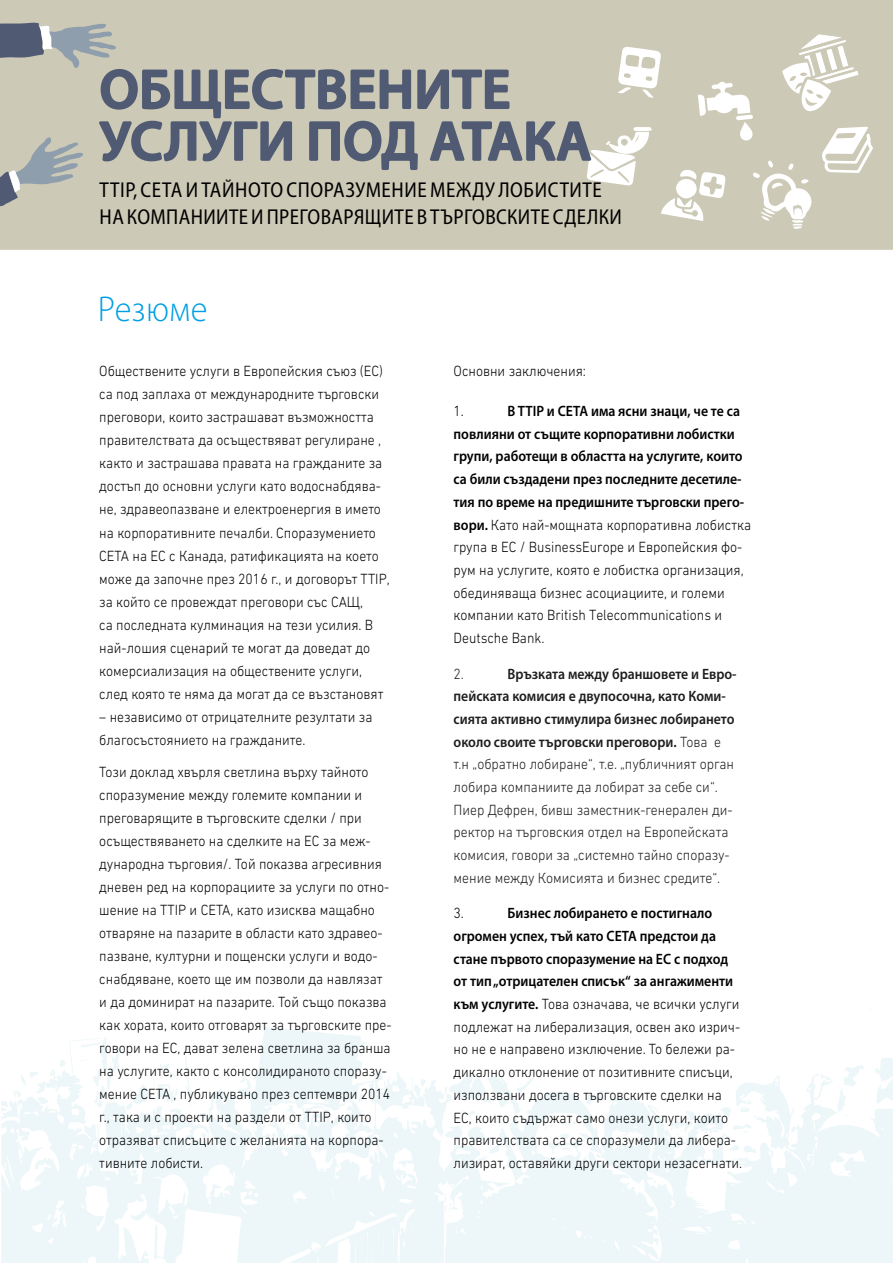
<style>
.page{position:relative;width:893px;height:1263px;background:#fff}
.page>*{position:absolute;margin:0;border:0;box-sizing:border-box;transform-origin:0 0}
.t1{font:600 55.35px/51.8px "Myriad Pro";letter-spacing:.01em;color:#505b73}
.Standaard{font:300 36px "Myriad Pro";letter-spacing:.01em;color:#009fe3;scale:.96 1}
.Standaard-2{font:semi-condensed 21.6px/27px "Myriad Pro";letter-spacing:.02em;color:#000;scale:.96 1}
.WW-Standard{font:300 15px/23px "DIN Next W1 G";color:#000;scale:.92 1}
.WW-Standard-2{font:300 15px/22.6px "DIN Next W1 G";color:#1d1d1d;scale:.92 1}
.s1{font-family:"Myriad Pro";font-weight:600}
</style>
<div class="page">
<div style="left:0;top:0;width:893px;height:250px;background:#ccc9b6"></div>
<svg style="left:1px;top:1027px;width:444px;height:236px;fill:#edf7f9"></svg>
<svg style="left:414px;top:1078px;width:12px;height:20px"></svg>
<svg style="left:126px;top:1056px;width:65px;height:54px"></svg>
<svg style="left:386px;top:1077px;width:5px;height:8px"></svg>
<svg style="left:1px;top:1036px;width:118px;height:106px"></svg>
<svg style="left:268px;top:1104px;width:55px;height:39px"></svg>
<svg style="left:358px;top:1093px;width:7px;height:9px"></svg>
<svg style="left:201px;top:1133px;width:6px;height:4px"></svg>
<svg style="left:359px;top:1136px;width:6px;height:4px"></svg>
<svg style="left:445px;top:1092px;width:448px;height:171px;fill:#edf7f9"></svg>
<svg style="left:874px;top:1058px;width:19px;height:46px"></svg>
<svg style="left:586px;top:1090px;width:73px;height:33px"></svg>
<svg style="left:445px;top:1121px;width:67px;height:33px"></svg>
<svg style="left:445px;top:1072px;width:93px;height:43px"></svg>
<svg style="left:667px;top:1110px;width:29px;height:25px"></svg>
<svg style="left:703px;top:1065px;width:162px;height:99px"></svg>
<svg style="left:445px;top:1194px;width:7px;height:35px"></svg>
<svg style="left:559px;top:1133px;width:10px;height:6px"></svg>
<svg style="left:562px;top:1147px;width:9px;height:3px"></svg>
<svg style="left:544px;top:1124px;width:9px;height:5px"></svg>
<svg style="left:564px;top:1115px;width:13px;height:12px"></svg>
<svg style="left:653px;top:1179px;width:3px;height:5px"></svg>
<svg style="left:0;top:23px;width:875px;height:209px;background:#c5c4b5"></svg>
<p class="t1" style="left:100px;top:62px;width:493px">ОБЩЕСТВЕНИТЕ<br>УСЛУГИ ПОД АТАКА</p>
<p class="Standaard-2" style="left:100px;top:176px;width:545px">TTIP, CETA И ТАЙНОТО СПОРАЗУМЕНИЕ МЕЖДУ ЛОБИСТИТЕ<br>НА КОМПАНИИТЕ И ПРЕГОВАРЯЩИТЕ В ТЪРГОВСКИТЕ СДЕЛКИ</p>
<p class="Standaard" style="left:98px;top:287px;width:116px">Резюме</p>
<p class="WW-Standard" style="left:99px;top:360px;width:317px">Обществените услуги в Европейския съюз (ЕС) са под заплаха от международните търговски преговори, които застрашават възможността правителствата да осъществяват регулиране , както и застрашава правата на гражданите за достъп до основни услуги като водоснабдява&shy;не, здравеопазване и електроенергия в името на корпоративните печалби. Споразумението CETA на ЕС с Канада, ратификацията на което може да започне през 2016 г., и договорът TTIP, за който се провеждат преговори със САЩ,<br>са последната кулминация на тези усилия. В най-лошия сценарий те могат да доведат до комерсиализация на обществените услуги, след която те няма да могат да се възстановят</p>
<p class="WW-Standard" style="left:99px;top:705px;width:298px">– независимо от отрицателните резултати за благосъстоянието на гражданите.</p>
<p class="WW-Standard" style="left:99px;top:760px;width:319px">Този доклад хвърля светлина върху тайното споразумение между големите компании и преговарящите в търговските сделки / при осъществяването на сделките на ЕС за меж&shy;дународна търговия/. Той показва агресивния дневен ред на корпорациите за услуги по отно&shy;шение на TTIP и CETA, като изисква мащабно отваряне на пазарите в области като здравео&shy;пазване, културни и пощенски услуги и водо&shy;снабдяване, което ще им позволи да навлязат и да доминират на пазарите. Той също показва как хората, които отговарят за търговските пре&shy;говори на ЕС, дават зелена светлина за бранша на услугите, както с консолидираното споразу&shy;мение CETA , публикувано през септември 2014 г., така и с проекти на раздели от TTIP, които отразяват списъците с желанията на корпора&shy;тивните лобисти.</p>
<p class="WW-Standard" style="left:454px;top:360px;width:145px">Основни заключения:</p>
<p class="WW-Standard" style="left:454px;top:399px;width:13px">1.</p>
<p class="WW-Standard" style="left:454px;top:399px;width:325px;text-indent:54px"><span class="s1">В TTIP и CETA има ясни знаци, че те са повлияни от същите корпоративни лобистки групи, работещи в областта на услугите, които са били създадени през последните десетиле&shy;тия по време на предишните търговски прего&shy;вори.</span> Като най-мощната корпоративна лобистка група в ЕС / BusinessEurope и Европейския фо&shy;рум на услугите, която е лобистка организация, обединяваща бизнес асоциациите, и големи компании като British Telecommunications и Deutsche Bank.</p>
<p class="WW-Standard-2" style="left:454px;top:662px;width:13px">2.</p>
<p class="WW-Standard-2" style="left:454px;top:662px;width:309px;text-indent:54px"><span class="s1">Връзката между браншовете и Евро&shy;пейската комисия е двупосочна, като Коми&shy;сията активно стимулира бизнес лобирането около своите търговски преговори.</span> Това е т.н „обратно лобиране“, т.е. „публичният орган лобира компаниите да лобират за себе си“.<br>Пиер Дефрен, бивш заместник-генерален ди&shy;ректор на търговския отдел на Европейската комисия, говори за „системно тайно споразу&shy;мение между Комисията и бизнес средите“.</p>
<p class="WW-Standard" style="left:454px;top:901px;width:13px">3.</p>
<p class="WW-Standard" style="left:454px;top:902px;width:315px;text-indent:54px"><span class="s1">Бизнес лобирането е постигнало огромен успех, тъй като CETA предстои да стане първото споразумение на ЕС с подход от тип „отрицателен списък“ за ангажименти към услугите.</span> Това означава, че всички услуги подлежат на либерализация, освен ако изрич&shy;но не е направено изключение. То бележи ра&shy;дикално отклонение от позитивните списъци, използвани досега в търговските сделки на ЕС, които съдържат само онези услуги, които правителствата са се споразумели да либера&shy;лизират, оставяйки други сектори незасегнати.</p>
</div>
